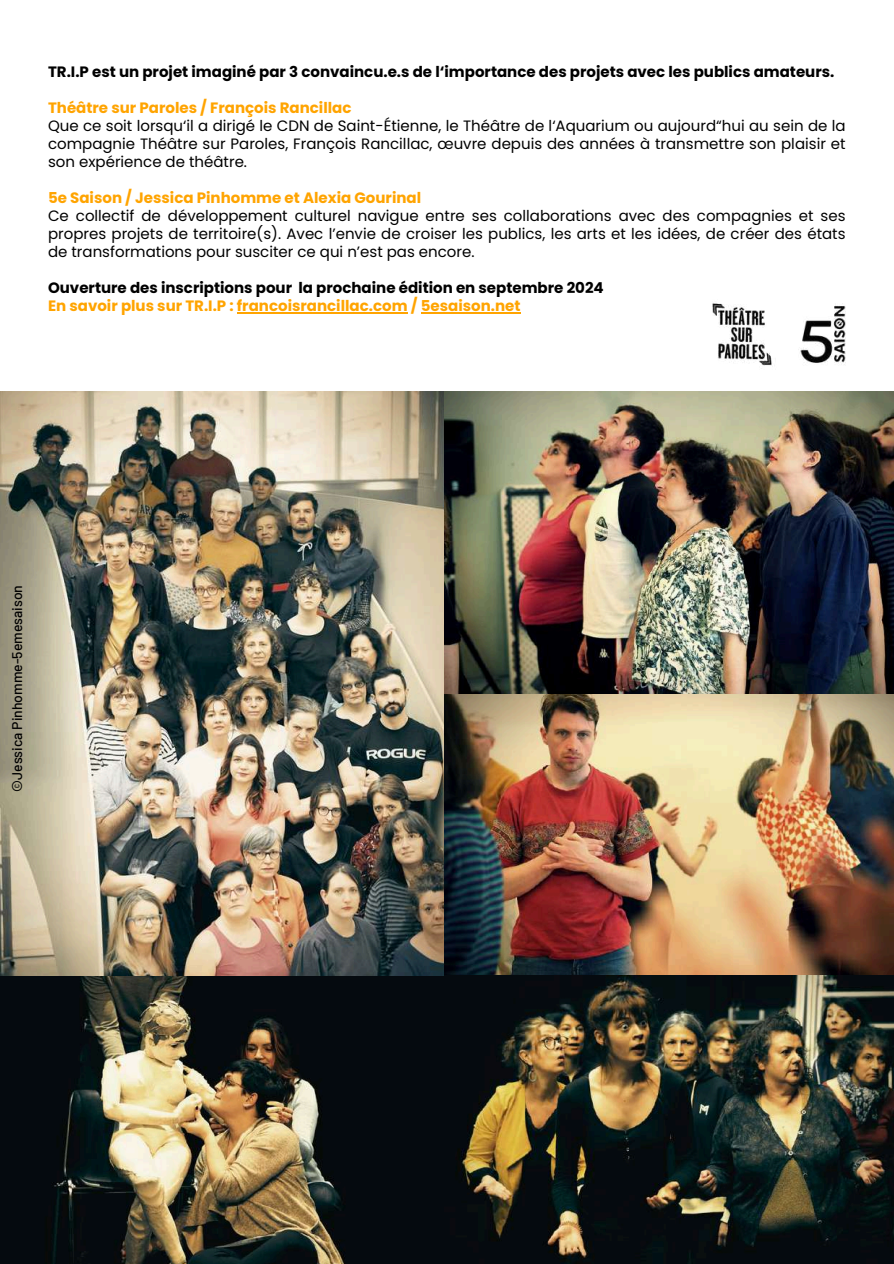
<style>
.page{position:relative;width:894px;height:1264px;background:#fff}
.page>*{position:absolute;margin:0;border:0;box-sizing:border-box;transform-origin:0 0}
.t1{font:15px/18px "Poppins";color:#000;text-align:justify}
.t2{font:700 15px "Poppins";color:#000}
.t3{font:700 15px "Poppins";color:#ffa400}
.t4{font:500 13.95px "Barlow";color:#000}
</style>
<div class="page">
<img style="left:0;top:975px;width:444px;height:288px">
<img style="left:0;top:391px;width:444px;height:584px">
<img style="left:444px;top:693px;width:449px;height:282px">
<img style="left:444px;top:975px;width:449px;height:288px">
<hr style="left:237px;top:312px;width:170px;height:1px;background:#ffa400">
<hr style="left:420px;top:312px;width:100px;height:1px;background:#ffa400">
<img style="left:712px;top:303px;width:60px;height:63px">
<img style="left:798px;top:303px;width:47px;height:62px">
<img style="left:444px;top:391px;width:449px;height:302px">
<p class="t2" style="left:48px;top:61px;width:787px">TR.I.P est un projet imaginé par 3 convaincu.e.s de l‘importance des projets avec les publics amateurs.</p>
<p class="t3" style="left:48px;top:97px;width:305px">Théâtre sur Paroles / François Rancillac</p>
<p class="t1" style="left:48px;top:117px;width:798px">Que ce soit lorsqu‘il a dirigé le CDN de Saint-Étienne, le Théâtre de l‘Aquarium ou aujourd“hui au sein de la compagnie Théâtre sur Paroles, François Rancillac, œuvre depuis des années à transmettre son plaisir et son expérience de théâtre.</p>
<p class="t3" style="left:48px;top:187px;width:374px">5e Saison / Jessica Pinhomme et Alexia Gourinal</p>
<p class="t1" style="left:48px;top:207px;width:798px">Ce collectif de développement culturel navigue entre ses collaborations avec des compagnies et ses propres projets de territoire(s). Avec l’envie de croiser les publics, les arts et les idées, de créer des états de transformations pour susciter ce qui n’est pas encore.</p>
<p class="t2" style="left:48px;top:277px;width:557px">Ouverture des inscriptions pour la prochaine édition en septembre 2024</p>
<p class="t3" style="left:48px;top:295px;width:474px">En savoir plus sur TR.I.P : francoisrancillac.com / 5esaison.net</p>
<p class="t4" style="left:8px;top:791px;width:208px;rotate:-90deg">©Jessica Pinhomme-5emesaison</p>
</div>
